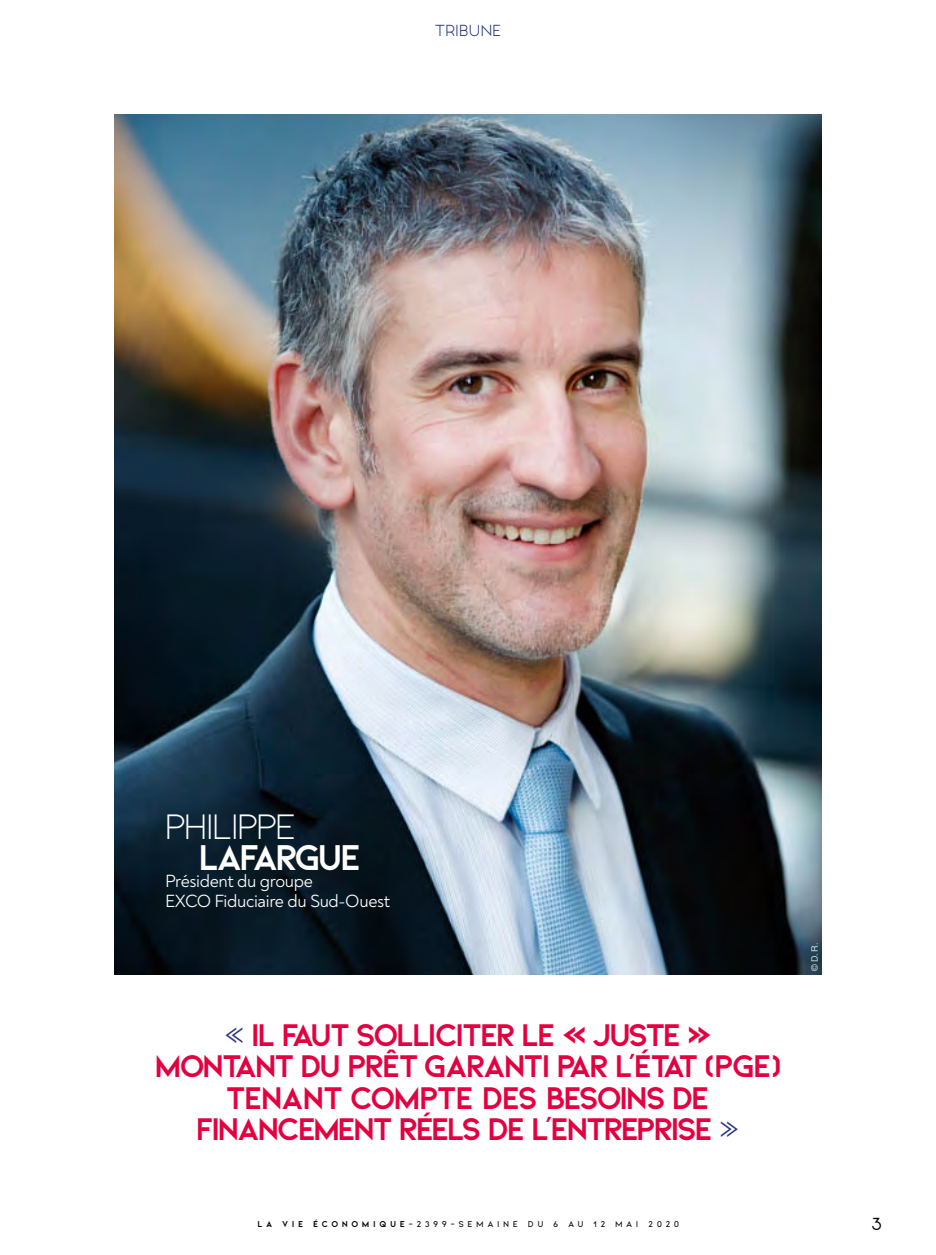
<style>
.page{position:relative;width:936px;height:1255px;background:#fff}
.page>*{position:absolute;margin:0;border:0;box-sizing:border-box;transform-origin:0 0}
.t1{font:37.8px "Kiona";letter-spacing:-.09em;color:#fff}
.t2{font:700 37.8px "Kiona";letter-spacing:-.09em;color:#fff}
.t3{font:700 33px/31.5px "Kiona";letter-spacing:-.08em;color:#e40040;text-align:center}
.t4{font:300 25.5px "Ginora Sans";color:#000}
.t5{font:18px/19.8px "Noah";letter-spacing:-.02em;color:#fff}
.t6{font:300 16.5px "Ginora Sans";letter-spacing:.02em;color:#253081}
.t7{font:600 9px "Kiona";letter-spacing:.385em;color:#000}
.t8{font:9px "Helvetica LT";color:#fff}
.s1{font-weight:400;color:#253081}
.s2{font-weight:700}
</style>
<div class="page">
<img style="left:115px;top:115px;width:706px;height:859px">
<p class="t6" style="left:435px;top:21px;width:67px">TRIBUNE</p>
<p class="t1" style="left:164px;top:805px;width:135px">PHILIPPE</p>
<p class="t2" style="left:198px;top:834px;width:165px">LAFARGUE</p>
<p class="t5" style="left:165px;top:871px;width:226px">Président du groupe<br>EXCO Fiduciaire du Sud-Ouest</p>
<p class="t3" style="left:154px;top:1018px;width:629px"><span class="s1">«</span> IL FAUT SOLLICITER LE « JUSTE » MONTANT DU PRÊT GARANTI PAR L’ÉTAT (PGE)<br>TENANT COMPTE DES BESOINS DE FINANCEMENT RÉELS DE L’ENTREPRISE <span class="s1">»</span></p>
<p class="t8" style="left:809px;top:971px;width:30px;rotate:-90deg">© D. R.</p>
<p class="t7" style="left:257px;top:1219px;width:423px"><span class="s2">LA VIE ÉCONOMIQUE</span>-2399-SEMAINE DU 6 AU 12 MAI 2020</p>
<p class="t4" style="left:870px;top:1208px;width:13px">3</p>
</div>
